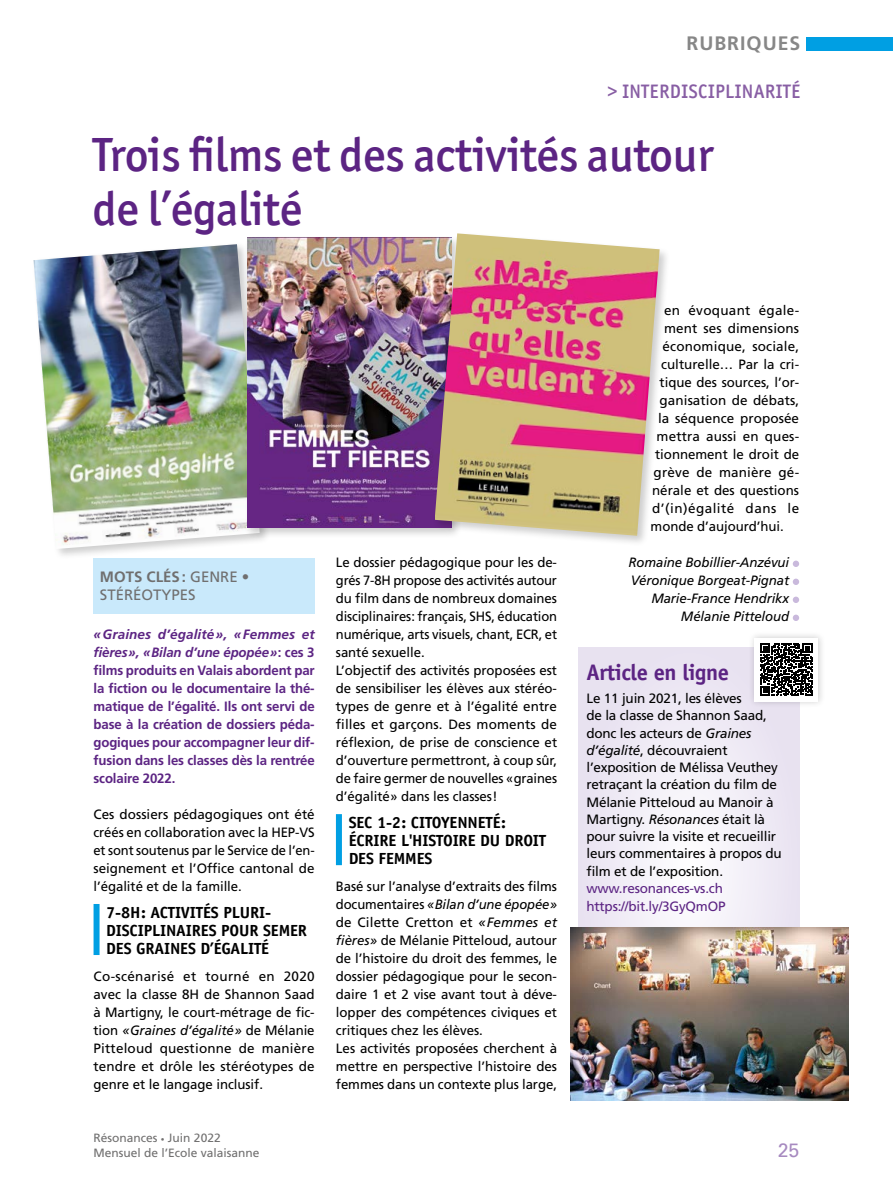
<style>
.page{position:relative;width:893px;height:1191px;background:#fff}
.page>*{position:absolute;margin:0;border:0;box-sizing:border-box;transform-origin:0 0}
.t1{font:500 48px/54px "Officina San ITC";letter-spacing:-.01em;color:#5c2483}
.t2{font:700 22.5px "Officina Sans Std";letter-spacing:-.02em;color:#5c2483}
.t3{font:500 19.5px "Officina San ITC";letter-spacing:.02em;color:#885ea4}
.t4{font:700 19.5px "Frutiger LT Std";letter-spacing:.05em;color:#878787}
.t5{font:19.5px "Univers LT Pro 55 Roman";color:#a78ac0}
.t6{font:700 16.2px/18px "Officina Sans Std";letter-spacing:-.01em;color:#000}
.t7{font:15px/18px "Frutiger LT Std";color:#706f6f}
.t8{font:13.5px/18px "Frutiger LT Std";letter-spacing:-.005em;color:#000}
.t9{font:700 13.5px/18px "Frutiger LT Std";letter-spacing:-.01em;color:#5c2483;text-align:justify}
.t10{font:italic 13.5px/18px "Frutiger LT Std";letter-spacing:-.01em;color:#000;text-align:right}
.t11{font:13.5px/18px "Frutiger LT Std";letter-spacing:-.015em;color:#5c2483}
.t12{font:13.5px "Frutiger LT Std";letter-spacing:.035em;color:#000}
.t13{font:13.5px "Frutiger LT Std";letter-spacing:.02em;color:#000}
.t14{font:12px/14.4px "Frutiger LT Std";color:#706f6f}
.s1{font-weight:700}
.s2{font-style:italic}
.s3{font-size:7.5px}
</style>
<div class="page">
<div style="left:806px;top:37px;width:87px;height:14px;background:#009fe3"></div>
<div style="left:793px;top:560px;width:6px;height:7px;background:#c9b9dc;border-radius:50%"></div>
<div style="left:793px;top:578px;width:6px;height:7px;background:#c9b9dc;border-radius:50%"></div>
<div style="left:793px;top:596px;width:6px;height:7px;background:#c9b9dc;border-radius:50%"></div>
<div style="left:793px;top:614px;width:6px;height:7px;background:#c9b9dc;border-radius:50%"></div>
<svg style="left:579px;top:647px;width:221px;height:280px"></svg>
<div style="left:94px;top:558px;width:221px;height:55px;background:#c9e9fb"></div>
<div style="left:31px;top:242px;width:239px;height:318px;background:#000;opacity:.2"></div>
<img style="left:33px;top:244px;width:227px;height:305px">
<div style="left:244px;top:235px;width:218px;height:304px;background:#000;opacity:.2"></div>
<img style="left:247px;top:238px;width:185px;height:289px">
<div style="left:336px;top:814px;width:6px;height:51px;background:#009fe3"></div>
<div style="left:94px;top:904px;width:6px;height:51px;background:#009fe3"></div>
<img style="left:570px;top:927px;width:279px;height:173px">
<div style="left:747px;top:630px;width:78px;height:78px;background:#000;opacity:.2"></div>
<div style="left:755px;top:637px;width:63px;height:64px;background:#fff"></div>
<svg style="left:760px;top:643px;width:53px;height:52px"></svg>
<div style="left:432px;top:231px;width:239px;height:316px;background:#000;opacity:.2"></div>
<img style="left:435px;top:233px;width:225px;height:303px">
<h3 class="t4" style="left:686px;top:32px;width:115px">RUBRIQUES</h3>
<h3 class="t3" style="left:608px;top:80px;width:194px">&gt; INTERDISCIPLINARITÉ</h3>
<h1 class="t1" style="left:93px;top:128px;width:622px">Trois films et des activités autour de l’égalité</h1>
<p class="t7" style="left:100px;top:568px;width:151px"><span class="s1">MOTS CLÉS:</span> GENRE •<br>STÉRÉOTYPES</p>
<p class="t9" style="left:94px;top:625px;width:223px"><span class="s2">«Graines d’égalité», «Femmes et fières», «Bilan d’une épopée»</span>: ces 3 films produits en Valais abordent par la fiction ou le documentaire la thé&shy;matique de l’égalité. Ils ont servi de base à la création de dossiers péda&shy;gogiques pour accompagner leur dif&shy;fusion dans les classes dès la rentrée scolaire 2022.</p>
<p class="t8" style="left:94px;top:805px;width:223px;text-align:justify">Ces dossiers pédagogiques ont été créés en collaboration avec la HEP-VS et sont soutenus par le Service de l’en&shy;seignement et l’Office cantonal de l’égalité et de la famille.</p>
<p class="t6" style="left:106px;top:903px;width:202px">7-8H: ACTIVITÉS PLURI-<br>DISCIPLINAIRES POUR SEMER<br>DES GRAINES D’ÉGALITÉ</p>
<p class="t8" style="left:94px;top:967px;width:223px;text-align:justify">Co-scénarisé et tourné en 2020 avec la classe 8H de Shannon Saad à Martigny, le court-métrage de fic&shy;tion <span class="s2">«Graines d’égalité»</span> de Mélanie Pitteloud questionne de manière tendre et drôle les stéréotypes de genre et le langage inclusif.</p>
<p class="t14" style="left:94px;top:1130px;width:168px">Résonances <span class="s3">•</span> Juin 2022<br>Mensuel de l’Ecole valaisanne</p>
<p class="t8" style="left:336px;top:553px;width:223px">Le dossier pédagogique pour les de&shy;grés 7-8H propose des activités autour du film dans de nombreux domaines disciplinaires: français, SHS, éducation numérique, arts visuels, chant, ECR, et santé sexuelle.<br>L’objectif des activités proposées est de sensibiliser les élèves aux stéréo&shy;types de genre et à l’égalité entre filles et garçons. Des moments de réflexion, de prise de conscience et d’ouverture permettront, à coup sûr, de faire germer de nouvelles «graines d’égalité» dans les classes!</p>
<p class="t6" style="left:349px;top:813px;width:199px">SEC 1-2: CITOYENNETÉ:<br>ÉCRIRE L'HISTOIRE DU DROIT<br>DES FEMMES</p>
<p class="t8" style="left:336px;top:877px;width:223px">Basé sur l’analyse d’extraits des films documentaires <span class="s2">«Bilan d’une épopée» </span>de Cilette Cretton et <span class="s2">«Femmes et fières»</span> de Mélanie Pitteloud, autour de l’histoire du droit des femmes, le dossier pédagogique pour le secon&shy;daire 1 et 2 vise avant tout à déve&shy;lopper des compétences civiques et critiques chez les élèves.<br>Les activités proposées cherchent à mettre en perspective l’histoire des femmes dans un contexte plus large,</p>
<p class="t13" style="left:664px;top:302px;width:136px">en évoquant égale-</p>
<p class="t8" style="left:664px;top:319px;width:136px">ment ses dimensions</p>
<p class="t8" style="left:663px;top:337px;width:138px">économique, sociale,</p>
<p class="t8" style="left:661px;top:355px;width:140px">culturelle… Par la cri-</p>
<p class="t8" style="left:660px;top:373px;width:141px">tique des sources, l’or-</p>
<p class="t8" style="left:660px;top:391px;width:141px">ganisation de débats,</p>
<p class="t8" style="left:658px;top:409px;width:142px">la séquence proposée</p>
<p class="t8" style="left:657px;top:427px;width:144px">mettra aussi en ques-</p>
<p class="t8" style="left:655px;top:445px;width:146px">tionnement le droit de</p>
<p class="t8" style="left:654px;top:463px;width:147px">grève de manière gé-</p>
<p class="t8" style="left:652px;top:481px;width:148px">nérale et des questions</p>
<p class="t12" style="left:652px;top:500px;width:149px">d’(in)égalité dans le</p>
<p class="t8" style="left:651px;top:517px;width:135px">monde d’aujourd’hui.</p>
<p class="t10" style="left:629px;top:553px;width:162px">Romaine Bobillier-Anzévui<br>Véronique Borgeat-Pignat<br>Marie-France Hendrikx<br>Mélanie Pitteloud</p>
<h2 class="t2" style="left:586px;top:658px;width:144px">Article en ligne</h2>
<p class="t8" style="left:586px;top:690px;width:197px;line-height:17.2px">Le 11 juin 2021, les élèves<br>de la classe de Shannon Saad, donc les acteurs de <span class="s2">Graines d’égalité</span>, découvraient l’exposition de Mélissa Veuthey retraçant la création du film de<br>Mélanie Pitteloud au Manoir à<br>Martigny. <span class="s2">Résonances</span> était là pour suivre la visite et recueillir leurs commentaires à propos du film et de l’exposition.</p>
<p class="t11" style="left:586px;top:879px;width:141px">www.resonances-vs.ch https://bit.ly/3GyQmOP</p>
<h3 class="t5" style="left:778px;top:1136px;width:23px">25</h3>
</div>
